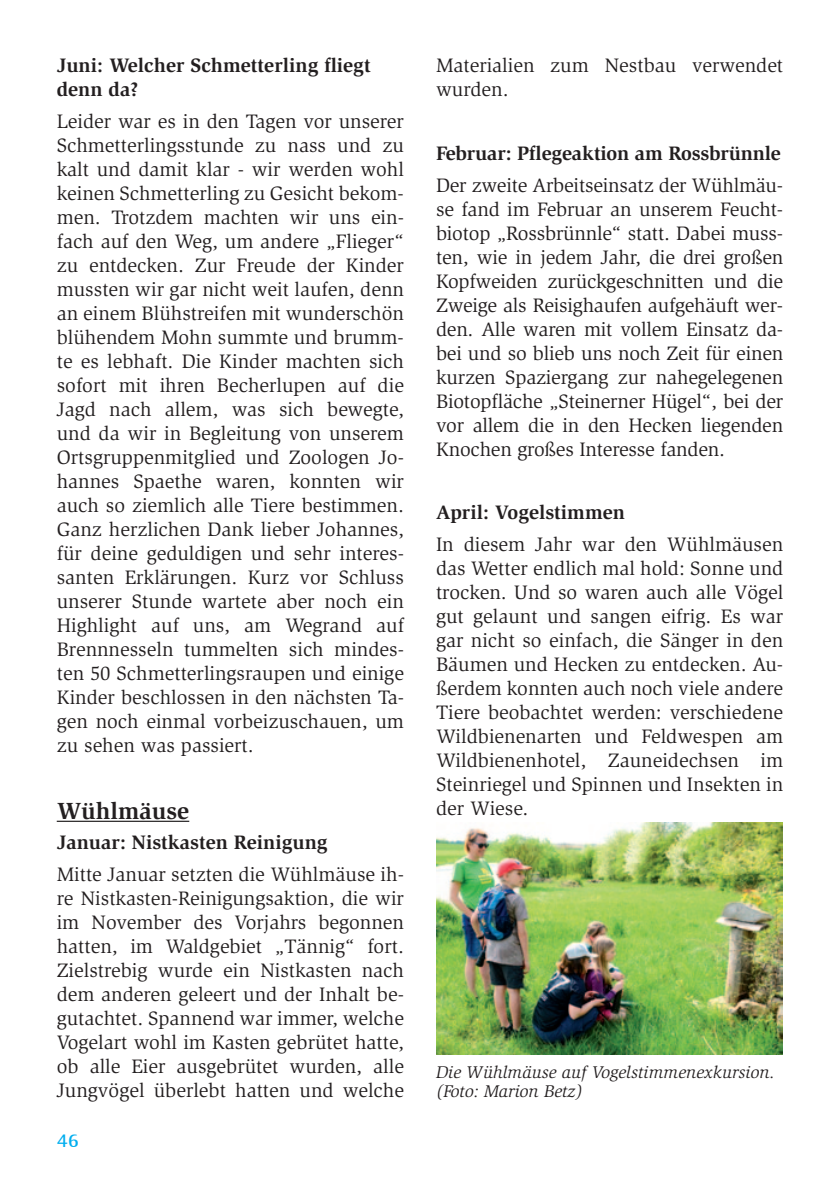
<style>
.page{position:relative;width:840px;height:1191px;background:#fff}
.page>*{position:absolute;margin:0;border:0;box-sizing:border-box;transform-origin:0 0}
.t1{font:700 24px "Slimbach LT";color:#231f20}
.t2{font:20px/24px "Slimbach LT";color:#231f20;text-align:justify}
.t3{font:700 20px/24px "Slimbach LT";color:#231f20}
.t4{font:700 20px "Rotis Semi Serif";color:#00aeef}
.t5{font:italic 17.4px/19.6px "Slimbach LT";color:#231f20}
</style>
<div class="page">
<hr style="left:57px;top:820px;width:132px;height:2px;background:#231f20">
<img style="left:436px;top:823px;width:346px;height:231px">
<p class="t3" style="left:57px;top:53px;width:315px">Juni: Welcher Schmetterling fliegt denn da?</p>
<p class="t2" style="left:57px;top:109px;width:348px">Leider war es in den Tagen vor unserer Schmetterlingsstunde zu nass und zu kalt und damit klar - wir werden wohl keinen Schmetterling zu Gesicht bekom&shy;men. Trotzdem machten wir uns ein&shy;fach auf den Weg, um andere „Flieger“ zu entdecken. Zur Freude der Kinder mussten wir gar nicht weit laufen, denn an einem Blühstreifen mit wunderschön blühendem Mohn summte und brumm&shy;te es lebhaft. Die Kinder machten sich sofort mit ihren Becherlupen auf die Jagd nach allem, was sich bewegte, und da wir in Begleitung von unserem Ortsgruppenmitglied und Zoologen Jo&shy;hannes Spaethe waren, konnten wir auch so ziemlich alle Tiere bestimmen.<br>Ganz herzlichen Dank lieber Johannes, für deine geduldigen und sehr interes&shy;santen Erklärungen. Kurz vor Schluss unserer Stunde wartete aber noch ein Highlight auf uns, am Wegrand auf Brennnesseln tummelten sich mindes&shy;ten 50 Schmetterlingsraupen und einige Kinder beschlossen in den nächsten Ta&shy;gen noch einmal vorbeizuschauen, um zu sehen was passiert.</p>
<p class="t1" style="left:57px;top:796px;width:134px">Wühlmäuse</p>
<p class="t3" style="left:57px;top:829px;width:272px">Januar: Nistkasten Reinigung</p>
<p class="t2" style="left:57px;top:862px;width:348px">Mitte Januar setzten die Wühlmäuse ih&shy;re Nistkasten-Reinigungsaktion, die wir im November des Vorjahrs begonnen hatten, im Waldgebiet „Tännig“ fort.<br>Zielstrebig wurde ein Nistkasten nach dem anderen geleert und der Inhalt be&shy;gutachtet. Spannend war immer, welche Vogelart wohl im Kasten gebrütet hatte, ob alle Eier ausgebrütet wurden, alle Jungvögel überlebt hatten und welche</p>
<p class="t4" style="left:57px;top:1128px;width:24px">46</p>
<p class="t2" style="left:436px;top:53px;width:348px">Materialien zum Nestbau verwendet wurden.</p>
<p class="t3" style="left:436px;top:141px;width:346px">Februar: Pflegeaktion am Rossbrünnle</p>
<p class="t2" style="left:436px;top:173px;width:348px">Der zweite Arbeitseinsatz der Wühlmäu&shy;se fand im Februar an unserem Feucht&shy;biotop „Rossbrünnle“ statt. Dabei muss&shy;ten, wie in jedem Jahr, die drei großen Kopfweiden zurückgeschnitten und die Zweige als Reisighaufen aufgehäuft wer&shy;den. Alle waren mit vollem Einsatz da&shy;bei und so blieb uns noch Zeit für einen kurzen Spaziergang zur nahegelegenen Biotopfläche „Steinerner Hügel“, bei der vor allem die in den Hecken liegenden Knochen großes Interesse fanden.</p>
<p class="t3" style="left:436px;top:500px;width:190px">April: Vogelstimmen</p>
<p class="t2" style="left:436px;top:532px;width:348px">In diesem Jahr war den Wühlmäusen das Wetter endlich mal hold: Sonne und trocken. Und so waren auch alle Vögel gut gelaunt und sangen eifrig. Es war gar nicht so einfach, die Sänger in den Bäumen und Hecken zu entdecken. Au&shy;ßerdem konnten auch noch viele andere Tiere beobachtet werden: verschiedene Wildbienenarten und Feldwespen am Wildbienenhotel, Zauneidechsen im Steinriegel und Spinnen und Insekten in der Wiese.</p>
<p class="t5" style="left:436px;top:1062px;width:340px">Die Wühlmäuse auf Vogelstimmenexkursion. (Foto: Marion Betz)</p>
</div>
